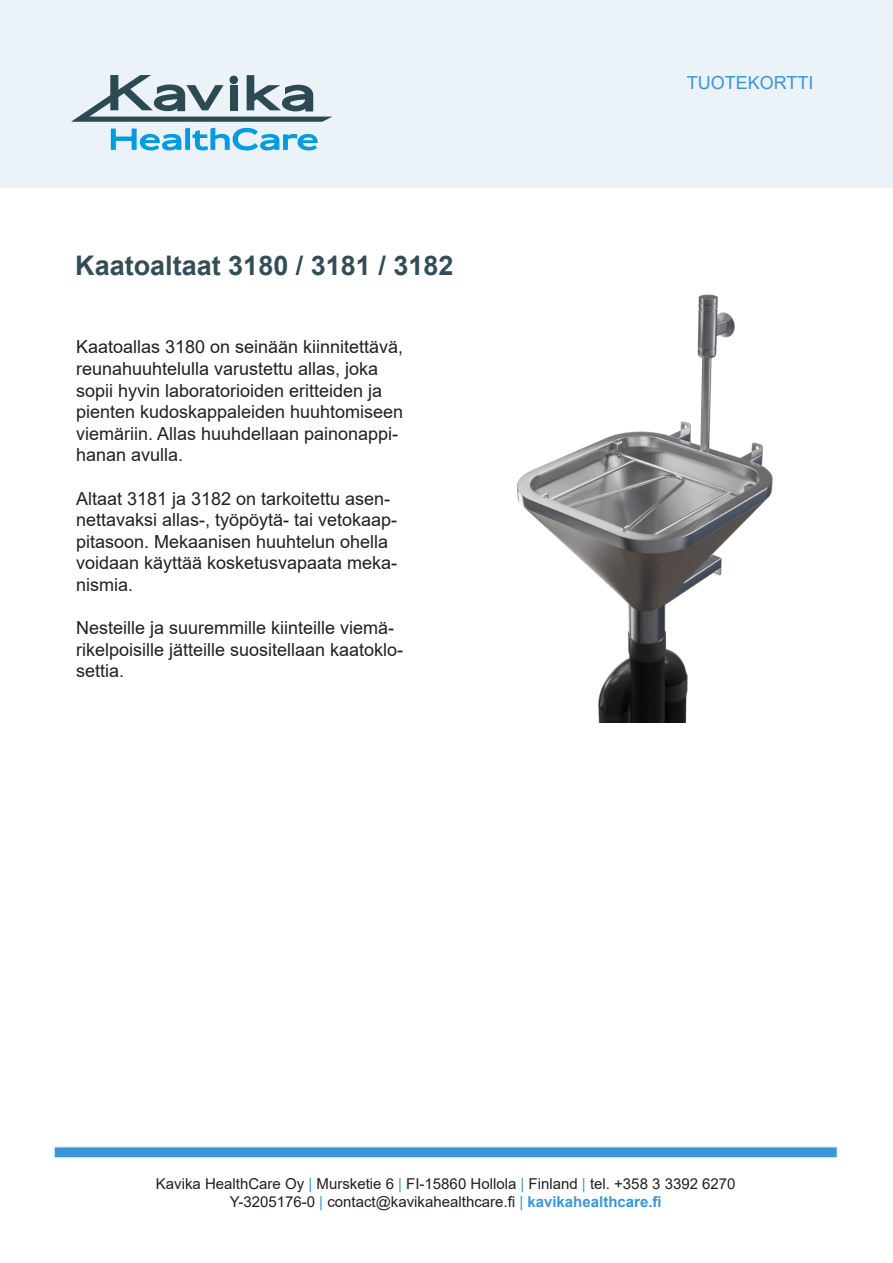
<style>
.page{position:relative;width:893px;height:1263px;background:#fff}
.page>*{position:absolute;margin:0;border:0;box-sizing:border-box;transform-origin:0 0}
.t1{font:700 27px "Arial";color:#354d56}
.t2{font:18px/21.6px "Arial";color:#231f20}
.t3{font:18px "Arial";color:#3a96d8}
.t4{font:15px "Arial";color:#231f20}
.s1{color:#3a96d8}
.s2{font-weight:700;color:#3a96d8}
</style>
<div class="page">
<div style="left:0;top:0;width:893px;height:188px;background:#ebf3f8"></div>
<div style="left:53px;top:1146px;width:785px;height:13px;background:#3a96d8;border:2px solid #ebf3f8"></div>
<img style="left:517px;top:294px;width:256px;height:428px">
<svg style="left:111px;top:128px;width:207px;height:23px"></svg>
<svg style="left:71px;top:75px;width:262px;height:47px"></svg>
<p class="t1" style="left:75px;top:246px;width:380px">Kaatoaltaat 3180 / 3181 / 3182</p>
<p class="t2" style="left:76px;top:336px;width:329px">Kaatoallas 3180 on seinään kiinnitettävä, reunahuuhtelulla varustettu allas, joka sopii hyvin laboratorioiden eritteiden ja pienten kudoskappaleiden huuhtomiseen viemäriin. Allas huuhdellaan painonappi&shy;hanan avulla.</p>
<p class="t2" style="left:76px;top:487px;width:323px">Altaat 3181 ja 3182 on tarkoitettu asen&shy;nettavaksi allas-, työpöytä- tai vetokaap&shy;pitasoon. Mekaanisen huuhtelun ohella voidaan käyttää kosketusvapaata meka&shy;nismia.</p>
<p class="t2" style="left:76px;top:617px;width:329px">Nesteille ja suuremmille kiinteille viemä&shy;rikelpoisille jätteille suositellaan kaatoklo&shy;settia.</p>
<p class="t3" style="left:687px;top:70px;width:128px">TUOTEKORTTI</p>
<p class="t4" style="left:156px;top:1173px;width:581px">Kavika HealthCare Oy <span class="s1">|</span> Mursketie 6 <span class="s1">|</span> FI-15860 Hollola <span class="s1">|</span> Finland <span class="s1">|</span> tel. +358 3 3392 6270</p>
<p class="t4" style="left:230px;top:1191px;width:433px">Y-3205176-0 <span class="s1">|</span> contact@kavikahealthcare.fi <span class="s1">|</span> <span class="s2">kavikahealthcare.fi</span></p>
</div>
